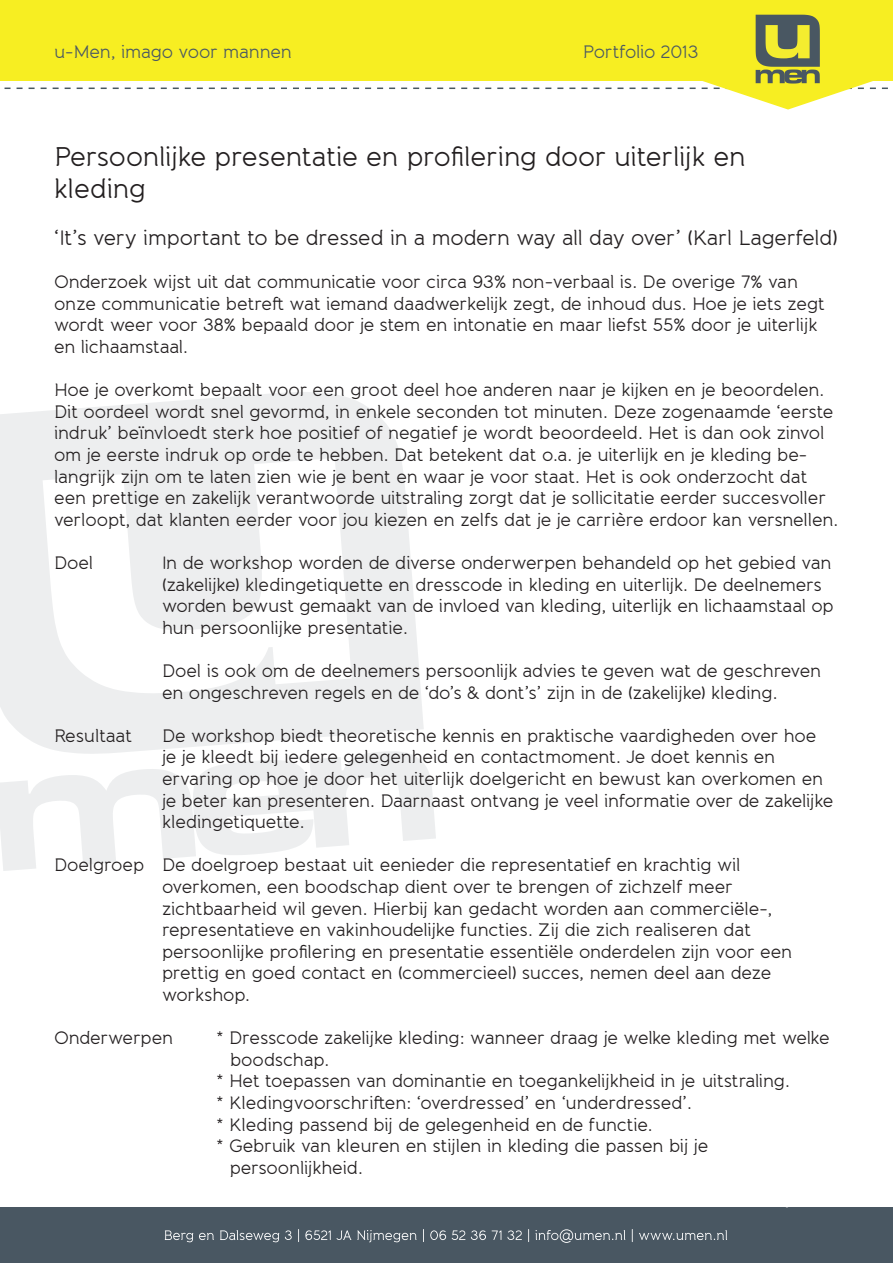
<style>
.page{position:relative;width:893px;height:1263px;background:#fff}
.page>*{position:absolute;margin:0;border:0;box-sizing:border-box;transform-origin:0 0}
.t1{font:27px "Banda";letter-spacing:-.01em;color:#231f20}
.t2{font:21px "Banda";letter-spacing:-.015em;color:#231f20}
.t3{font:18px/21.6px "Banda";letter-spacing:-.01em;color:#231f20}
.t4{font:18px "Banda";letter-spacing:-.015em;color:#4a5863}
</style>
<div class="page">
<div style="left:0;top:1207px;width:893px;height:56px;background:#495762"></div>
<svg style="left:0;top:392px;width:424px;height:359px;fill:#edeeef"></svg>
<svg style="left:43px;top:458px;width:309px;height:235px"></svg>
<svg style="left:0;top:751px;width:436px;height:120px"></svg>
<svg style="left:165px;top:1230px;width:28px;height:12px"></svg>
<svg style="left:199px;top:1233px;width:15px;height:7px"></svg>
<svg style="left:220px;top:1230px;width:59px;height:12px"></svg>
<svg style="left:285px;top:1230px;width:7px;height:10px"></svg>
<svg style="left:298px;top:1229px;width:1px;height:13px"></svg>
<svg style="left:305px;top:1230px;width:46px;height:10px"></svg>
<svg style="left:357px;top:1230px;width:59px;height:12px"></svg>
<svg style="left:423px;top:1229px;width:1px;height:13px"></svg>
<svg style="left:430px;top:1230px;width:16px;height:10px"></svg>
<svg style="left:452px;top:1230px;width:13px;height:10px"></svg>
<svg style="left:471px;top:1230px;width:15px;height:10px"></svg>
<svg style="left:492px;top:1230px;width:9px;height:10px"></svg>
<svg style="left:507px;top:1230px;width:15px;height:10px"></svg>
<svg style="left:528px;top:1229px;width:1px;height:13px"></svg>
<svg style="left:535px;top:1229px;width:90px;height:14px"></svg>
<svg style="left:632px;top:1229px;width:1px;height:13px"></svg>
<svg style="left:639px;top:1230px;width:88px;height:10px"></svg>
<div style="left:0;top:0;width:893px;height:81px;background:#f7ee22"></div>
<svg style="left:4px;top:15px;width:884px;height:95px"></svg>
<p class="t4" style="left:54px;top:41px;width:240px">u-Men, imago voor mannen</p>
<p class="t4" style="left:583px;top:41px;width:117px">Portfolio 2013</p>
<p class="t1" style="left:54px;top:140px;width:693px">Persoonlijke presentatie en profilering door uiterlijk en</p>
<p class="t1" style="left:54px;top:172px;width:94px">kleding</p>
<p class="t2" style="left:54px;top:225px;width:785px">‘It’s very important to be dressed in a modern way all day over’ (Karl Lagerfeld)</p>
<p class="t3" style="left:54px;top:271px;width:772px">Onderzoek wijst uit dat communicatie voor circa 93% non-verbaal is. De overige 7% van onze communicatie betreft wat iemand daadwerkelijk zegt, de inhoud dus. Hoe je iets zegt wordt weer voor 38% bepaald door je stem en intonatie en maar liefst 55% door je uiterlijk en lichaamstaal.</p>
<p class="t3" style="left:54px;top:379px;width:786px">Hoe je overkomt bepaalt voor een groot deel hoe anderen naar je kijken en je beoordelen.<br>Dit oordeel wordt snel gevormd, in enkele seconden tot minuten. Deze zogenaamde ‘eerste indruk’ beïnvloedt sterk hoe positief of negatief je wordt beoordeeld. Het is dan ook zinvol om je eerste indruk op orde te hebben. Dat betekent dat o.a. je uiterlijk en je kleding be&shy;langrijk zijn om te laten zien wie je bent en waar je voor staat. Het is ook onderzocht dat een prettige en zakelijk verantwoorde uitstraling zorgt dat je sollicitatie eerder succesvoller verloopt, dat klanten eerder voor jou kiezen en zelfs dat je je carrière erdoor kan versnellen.</p>
<p class="t3" style="left:54px;top:552px;width:41px">Doel</p>
<p class="t3" style="left:162px;top:552px;width:671px">In de workshop worden de diverse onderwerpen behandeld op het gebied van</p>
<p class="t3" style="left:162px;top:574px;width:673px">(zakelijke) kledingetiquette en dresscode in kleding en uiterlijk. De deelnemers worden bewust gemaakt van de invloed van kleding, uiterlijk en lichaamstaal op hun persoonlijke presentatie.</p>
<p class="t3" style="left:162px;top:660px;width:661px">Doel is ook om de deelnemers persoonlijk advies te geven wat de geschreven en ongeschreven regels en de ‘do’s &amp; dont’s’ zijn in de (zakelijke) kleding.</p>
<p class="t3" style="left:54px;top:725px;width:80px">Resultaat</p>
<p class="t3" style="left:162px;top:725px;width:656px">De workshop biedt theoretische kennis en praktische vaardigheden over hoe je je kleedt bij iedere gelegenheid en contactmoment. Je doet kennis en</p>
<p class="t3" style="left:162px;top:768px;width:673px">ervaring op hoe je door het uiterlijk doelgericht en bewust kan overkomen en je beter kan presenteren. Daarnaast ontvang je veel informatie over de zakelijke kledingetiquette.</p>
<p class="t3" style="left:54px;top:854px;width:688px">Doelgroep De doelgroep bestaat uit eenieder die representatief en krachtig wil</p>
<p class="t3" style="left:162px;top:876px;width:572px">overkomen, een boodschap dient over te brengen of zichzelf meer</p>
<p class="t3" style="left:162px;top:898px;width:612px">zichtbaarheid wil geven. Hierbij kan gedacht worden aan commerciële-,</p>
<p class="t3" style="left:162px;top:919px;width:591px">representatieve en vakinhoudelijke functies. Zij die zich realiseren dat</p>
<p class="t3" style="left:162px;top:941px;width:632px">persoonlijke profilering en presentatie essentiële onderdelen zijn voor een prettig en goed contact en (commercieel) succes, nemen deel aan deze</p>
<p class="t3" style="left:162px;top:984px;width:90px">workshop.</p>
<p class="t3" style="left:54px;top:1027px;width:121px">Onderwerpen</p>
<p class="t3" style="left:230px;top:1027px;width:601px;text-indent:-14px">* Dresscode zakelijke kleding: wanneer draag je welke kleding met welke boodschap.</p>
<p class="t3" style="left:216px;top:1070px;width:575px">* Het toepassen van dominantie en toegankelijkheid in je uitstraling.</p>
<p class="t3" style="left:216px;top:1092px;width:478px">* Kledingvoorschriften: ‘overdressed’ en ‘underdressed’.</p>
<p class="t3" style="left:216px;top:1114px;width:438px">* Kleding passend bij de gelegenheid en de functie.</p>
<p class="t3" style="left:216px;top:1135px;width:494px">* Gebruik van kleuren en stijlen in kleding die passen bij je</p>
<p class="t3" style="left:230px;top:1157px;width:135px">persoonlijkheid.</p>
</div>
